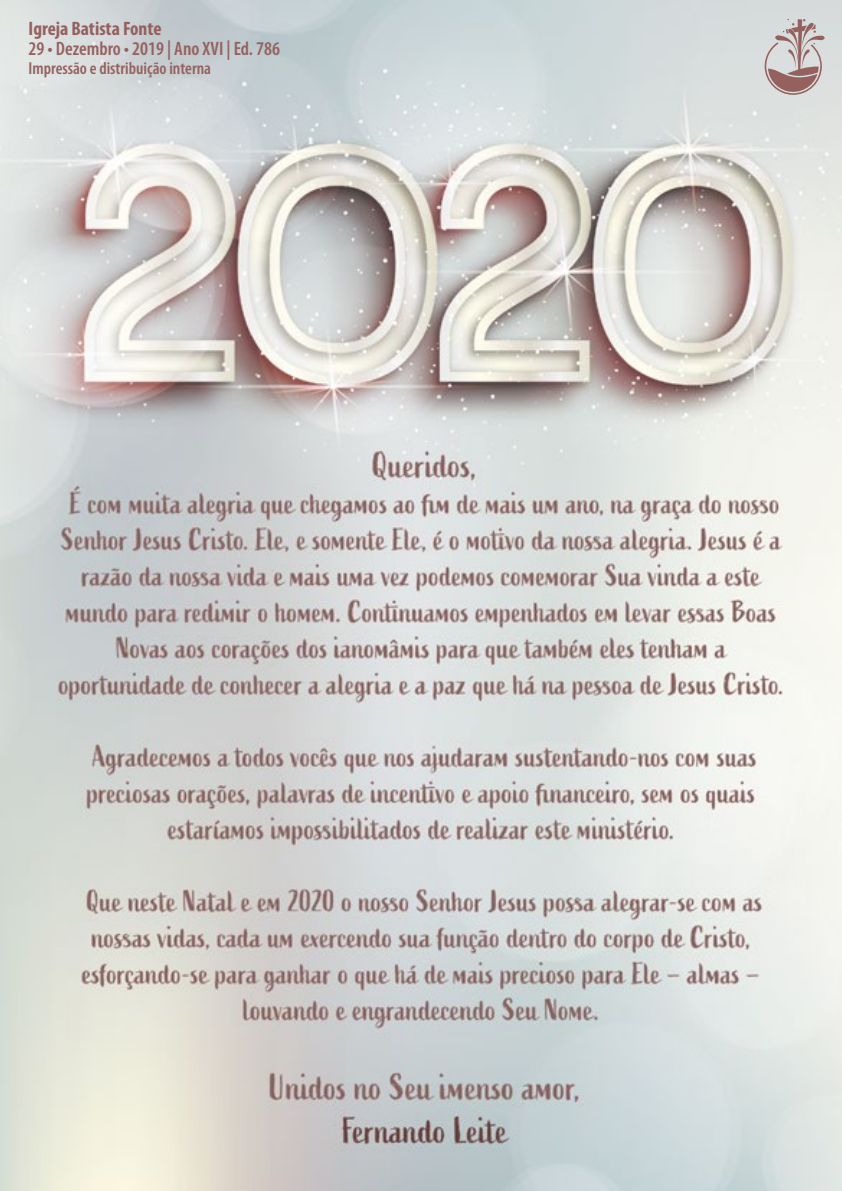
<style>
.page{position:relative;width:842px;height:1191px;background:#fff}
.page>*{position:absolute;margin:0;border:0;box-sizing:border-box;transform-origin:0 0}
.t1{font:600 condensed 19.4px "Myriad Pro";color:#94615e}
.t2{font:700 condensed 19.4px "Myriad Pro";color:#94615e}
.t3{font:600 condensed 17.4px "Myriad Pro";color:#94615e}
</style>
<div class="page">
<img style="left:0;top:0;width:842px;height:1191px">
<svg style="left:765px;top:19px;width:62px;height:76px;background:#c2b4b3"></svg>
<p class="t2" style="left:29px;top:16px;width:135px">Igreja Batista Fonte</p>
<p class="t1" style="left:29px;top:36px;width:253px">29 • Dezembro • 2019 | Ano XVI | Ed. 786</p>
<p class="t3" style="left:29px;top:57px;width:184px">Impressão e distribuição interna</p>
</div>
